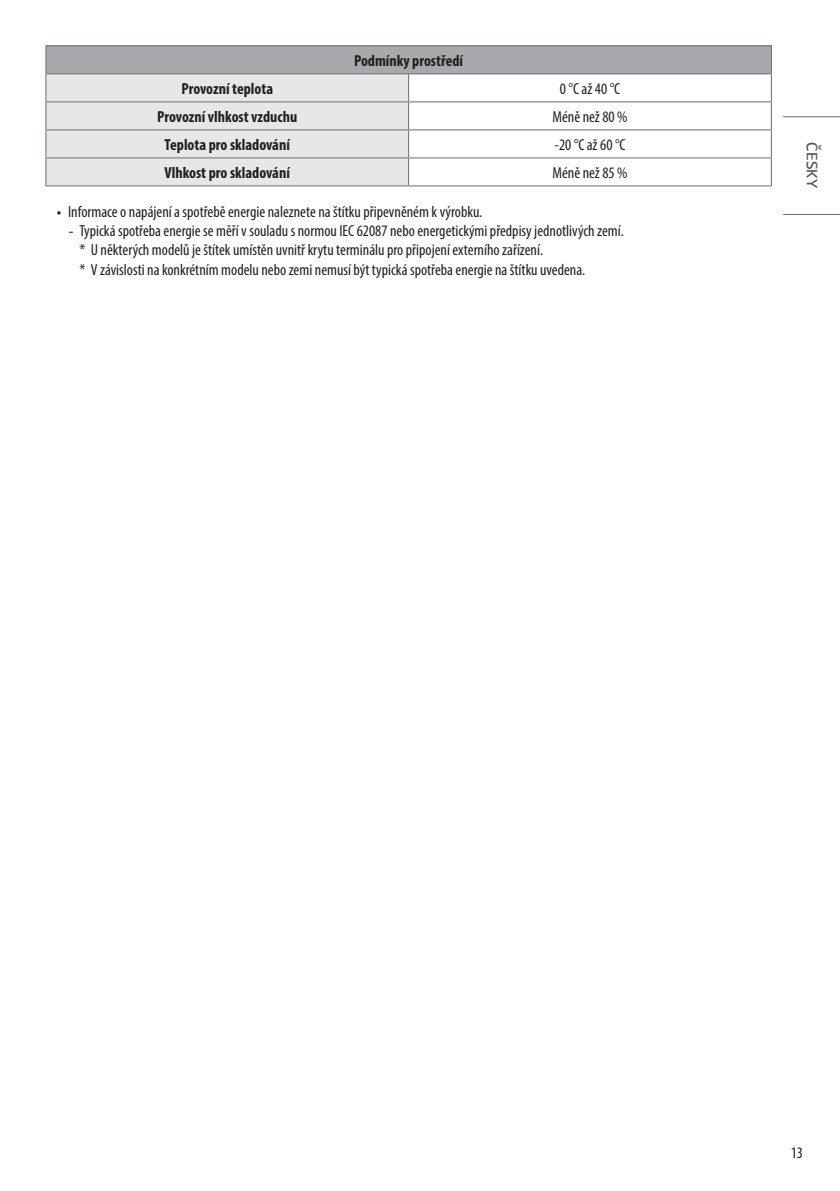
<style>
.page{position:relative;width:840px;height:1191px;background:#fff}
.page>*{position:absolute;margin:0;border:0;box-sizing:border-box;transform-origin:0 0}
.Body_Center{font:condensed 16px "Myriad Pro";color:#231f20}
.Body_Bold_Center{font:700 condensed 16px "Myriad Pro";color:#231f20}
.t1{font:600 16px "LG Smart";color:#57585a}
.s1{font-family:"LG Smart";font-stretch:normal}
</style>
<div class="page">
<hr style="left:782px;top:116px;width:57px;height:1px;background:#6c6d70">
<hr style="left:782px;top:214px;width:57px;height:1px;background:#6c6d70">
<div style="left:46px;top:46px;width:725px;height:28px;background:#a8a9ad"></div>
<div style="left:46px;top:74px;width:362px;height:111px;background:#e6e7e9"></div>
<hr style="left:45px;top:45px;width:363px;height:1px;background:#6c6d70">
<hr style="left:408px;top:45px;width:363px;height:1px;background:#6c6d70">
<hr style="left:45px;top:73px;width:363px;height:1px;background:#6c6d70">
<hr style="left:408px;top:73px;width:363px;height:1px;background:#6c6d70">
<hr style="left:45px;top:101px;width:363px;height:1px;background:#6c6d70">
<hr style="left:408px;top:101px;width:363px;height:1px;background:#6c6d70">
<hr style="left:45px;top:129px;width:363px;height:1px;background:#6c6d70">
<hr style="left:408px;top:129px;width:363px;height:1px;background:#6c6d70">
<hr style="left:45px;top:157px;width:363px;height:1px;background:#6c6d70">
<svg style="left:45px;top:46px;width:1px;height:139px"></svg>
<hr style="left:408px;top:157px;width:363px;height:1px;background:#6c6d70">
<svg style="left:408px;top:74px;width:1px;height:111px"></svg>
<svg style="left:770px;top:46px;width:1px;height:139px"></svg>
<hr style="left:45px;top:185px;width:363px;height:1px;background:#6c6d70">
<hr style="left:408px;top:185px;width:363px;height:1px;background:#6c6d70">
<p class="Body_Bold_Center" style="left:354px;top:51px;width:111px">Podmínky prostředí</p>
<p class="Body_Bold_Center" style="left:181px;top:79px;width:93px">Provozní teplota</p>
<p class="Body_Center" style="left:559px;top:79px;width:62px">0 °C až 40 °C</p>
<p class="Body_Bold_Center" style="left:157px;top:107px;width:141px">Provozní vlhkost vzduchu</p>
<p class="Body_Center" style="left:552px;top:107px;width:77px">Méně než 80 %</p>
<p class="Body_Bold_Center" style="left:164px;top:135px;width:127px">Teplota pro skladování</p>
<p class="Body_Center" style="left:554px;top:135px;width:72px">-20 °C až 60 °C</p>
<p class="Body_Bold_Center" style="left:164px;top:163px;width:127px">Vlhkost pro skladování</p>
<p class="Body_Center" style="left:552px;top:163px;width:77px">Méně než 85 %</p>
<p class="Body_Center" style="left:57px;top:202px;width:427px"><span class="s1">•</span> Informace o napájení a spotřebě energie naleznete na štítku připevněném k výrobku.</p>
<p class="Body_Center" style="left:68px;top:221px;width:557px"><span class="s1">-</span> Typická spotřeba energie se měří v souladu s normou IEC 62087 nebo energetickými předpisy jednotlivých zemí.</p>
<p class="Body_Center" style="left:79px;top:240px;width:465px">* U některých modelů je štítek umístěn uvnitř krytu terminálu pro připojení externího zařízení.</p>
<p class="Body_Center" style="left:79px;top:260px;width:507px">* V závislosti na konkrétním modelu nebo zemi nemusí být typická spotřeba energie na štítku uvedena.</p>
<p class="t1" style="left:822px;top:142px;width:47px;rotate:90deg">ČESKY</p>
<p class="Body_Center" style="left:790px;top:1142px;width:14px">13</p>
</div>
